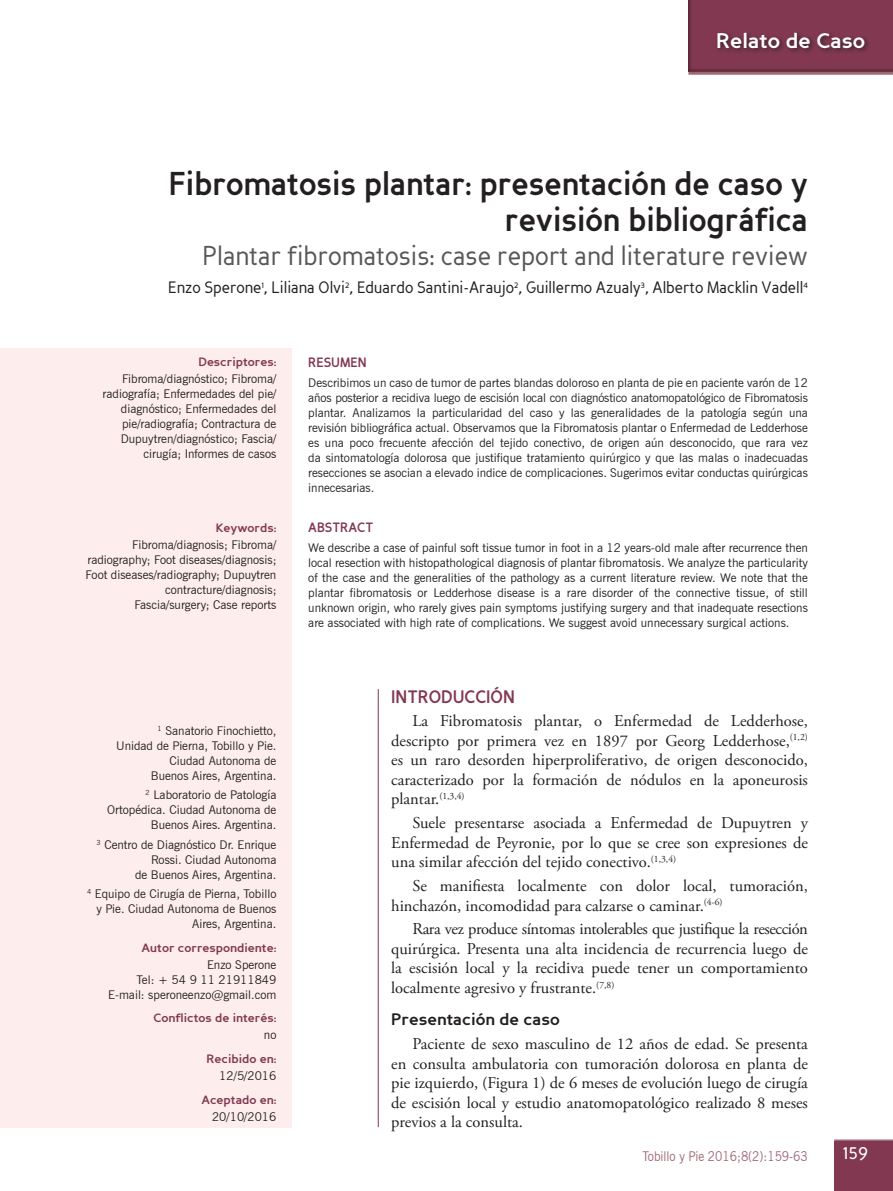
<style>
.page{position:relative;width:893px;height:1191px;background:#fff}
.page>*{position:absolute;margin:0;border:0;box-sizing:border-box;transform-origin:0 0}
.t1{font:700 33px/36px "Perspective Sans";color:#231f20;text-align:right;scale:.9 1}
.t2{font:27px "Perspective Sans";color:#57585a;scale:.9 1}
.t3{font:700 21px "Perspective Sans";color:#fff}
.t4{font:21px "Perspective Sans";color:#fff;scale:.9 1}
.t5{font:700 18px "Perspective Sans";color:#823850;scale:.9 1}
.t6{font:16.5px/19.5px "Adobe Garamond Pro";color:#231f20;text-align:justify}
.t7{font:16.5px "Perspective Sans";color:#231f20;scale:.9 1}
.t8{font:700 16.5px "Perspective Sans";color:#231f20}
.t9{font:13.5px "News Gothic BT";color:#9f6875;scale:.9 1}
.t10{font:700 13.5px "Perspective Sans";color:#823850;scale:.9 1}
.t11{font:12px/15px "News Gothic BT";color:#231f20;text-align:right}
.t12{font:700 12px "Perspective Sans";color:#823850}
</style>
<div class="page">
<div style="left:834px;top:1141px;width:59px;height:50px;background:#823850"></div>
<hr style="left:834px;top:1139px;width:59px;height:2px;background:#9f6875">
<div style="left:684px;top:0;width:209px;height:73px;background:#231f20;opacity:.75"></div>
<hr style="left:688px;top:72px;width:205px;height:3px;background:#9f6875">
<div style="left:714px;top:30px;width:156px;height:24px;background:#231f20;opacity:.75"></div>
<div style="left:0;top:348px;width:291px;height:779px;background:#fdeeed"></div>
<hr style="left:378px;top:689px;width:1px;height:438px;background:#823850">
<h3 class="t3" style="left:716px;top:28px;width:151px">Relato de Caso</h3>
<h1 class="t1" style="left:169px;top:166px;width:712px">Fibromatosis plantar: presentación de caso y revisión bibliográfica</h1>
<h2 class="t2" style="left:203px;top:240px;width:674px">Plantar fibromatosis: case report and literature review</h2>
<h3 class="t7" style="left:168px;top:278px;width:712px">Enzo Sperone<sup>1</sup>, Liliana Olvi<sup>2</sup>, Eduardo Santini-Araujo<sup>2</sup>, Guillermo Azualy<sup>3</sup>, Alberto Macklin Vadell<sup>4</sup></h3>
<p class="t12" style="left:198px;top:355px;width:79px">Descriptores:</p>
<p class="t11" style="left:103px;top:371px;width:175px">Fibroma/diagnóstico; Fibroma/ radiografía; Enfermedades del pie/ diagnóstico; Enfermedades del pie/radiografía; Contractura de<br>Dupuytren/diagnóstico; Fascia/ cirugía; Informes de casos</p>
<p class="t12" style="left:216px;top:521px;width:62px">Keywords:</p>
<p class="t11" style="left:86px;top:537px;width:192px">Fibroma/diagnosis; Fibroma/ radiography; Foot diseases/diagnosis; Foot diseases/radiography; Dupuytren contracture/diagnosis;<br>Fascia/surgery; Case reports</p>
<p class="t11" style="left:116px;top:723px;width:162px"><sup>1</sup> Sanatorio Finochietto,<br>Unidad de Pierna, Tobillo y Pie.<br>Ciudad Autonoma de<br>Buenos Aires, Argentina.</p>
<p class="t11" style="left:107px;top:787px;width:171px"><sup>2</sup> Laboratorio de Patología<br>Ortopédica. Ciudad Autonoma de<br>Buenos Aires. Argentina.</p>
<p class="t11" style="left:97px;top:837px;width:181px"><sup>3</sup> Centro de Diagnóstico Dr. Enrique<br>Rossi. Ciudad Autonoma<br>de Buenos Aires, Argentina.</p>
<p class="t11" style="left:87px;top:886px;width:191px"><sup>4</sup> Equipo de Cirugía de Pierna, Tobillo y Pie. Ciudad Autonoma de Buenos<br>Aires, Argentina.</p>
<p class="t12" style="left:142px;top:940px;width:136px">Autor correspondiente:</p>
<p class="t11" style="left:108px;top:956px;width:170px">Enzo Sperone<br>Tel: + 54 9 11 21911849<br>E-mail: speroneenzo@gmail.com</p>
<p class="t12" style="left:153px;top:1011px;width:124px">Conflictos de interés:</p>
<p class="t11" style="left:264px;top:1027px;width:14px">no</p>
<p class="t12" style="left:207px;top:1051px;width:71px">Recibido en:</p>
<p class="t11" style="left:219px;top:1068px;width:59px">12/5/2016</p>
<p class="t12" style="left:201px;top:1092px;width:76px">Aceptado en:</p>
<p class="t11" style="left:212px;top:1108px;width:66px">20/10/2016</p>
<p class="t10" style="left:308px;top:355px;width:66px">RESUMEN</p>
<p class="t11" style="left:308px;top:375px;width:501px;text-align:justify">Describimos un caso de tumor de partes blandas doloroso en planta de pie en paciente varón de 12 años posterior a recidiva luego de escisión local con diagnóstico anatomopatológico de Fibromatosis plantar. Analizamos la particularidad del caso y las generalidades de la patología según una revisión bibliográfica actual. Observamos que la Fibromatosis plantar o Enfermedad de Ledderhose es una poco frecuente afección del tejido conectivo, de origen aún desconocido, que rara vez da sintomatología dolorosa que justifique tratamiento quirúrgico y que las malas o inadecuadas resecciones se asocian a elevado indice de complicaciones. Sugerimos evitar conductas quirúrgicas innecesarias.</p>
<p class="t10" style="left:308px;top:519px;width:74px">ABSTRACT</p>
<p class="t11" style="left:308px;top:539px;width:501px;text-align:justify">We describe a case of painful soft tissue tumor in foot in a 12 years-old male after recurrence then local resection with histopathological diagnosis of plantar fibromatosis. We analyze the particularity of the case and the generalities of the pathology as a current literature review. We note that the plantar fibromatosis or Ledderhose disease is a rare disorder of the connective tissue, of still unknown origin, who rarely gives pain symptoms justifying surgery and that inadequate resections are associated with high rate of complications. We suggest avoid unnecessary surgical actions.</p>
<h3 class="t5" style="left:391px;top:685px;width:139px">INTRODUCCIÓN</h3>
<p class="t6" style="left:391px;top:712px;width:418px;text-indent:21px">La Fibromatosis plantar, o Enfermedad de Ledderhose, descripto por primera vez en 1897 por Georg Ledderhose,<sup>(1,2) </sup>es un raro desorden hiperproliferativo, de origen desconocido, caracterizado por la formación de nódulos en la aponeurosis plantar.<sup>(1,3,4)</sup></p>
<h3 class="t6" style="left:391px;top:814px;width:418px;text-indent:21px">Suele presentarse asociada a Enfermedad de Dupuytren y Enfermedad de Peyronie, por lo que se cree son expresiones de una similar afección del tejido conectivo.<sup>(1,3,4)</sup></h3>
<h3 class="t6" style="left:391px;top:876px;width:418px;text-indent:21px">Se manifiesta localmente con dolor local, tumoración, hinchazón, incomodidad para calzarse o caminar.<sup>(4-6)</sup></h3>
<p class="t6" style="left:391px;top:920px;width:418px;text-indent:21px">Rara vez produce síntomas intolerables que justifique la resección quirúrgica. Presenta una alta incidencia de recurrencia luego de la escisión local y la recidiva puede tener un comportamiento localmente agresivo y frustrante.<sup>(7,8)</sup></p>
<h3 class="t8" style="left:391px;top:1009px;width:170px">Presentación de caso</h3>
<p class="t6" style="left:391px;top:1034px;width:418px;text-indent:21px">Paciente de sexo masculino de 12 años de edad. Se presenta en consulta ambulatoria con tumoración dolorosa en planta de pie izquierdo, (Figura 1) de 6 meses de evolución luego de cirugía de escisión local y estudio anatomopatológico realizado 8 meses previos a la consulta.</p>
<p class="t9" style="left:642px;top:1147px;width:185px">Tobillo y Pie 2016;8(2):159-63</p>
<h3 class="t4" style="left:843px;top:1139px;width:30px">159</h3>
</div>
